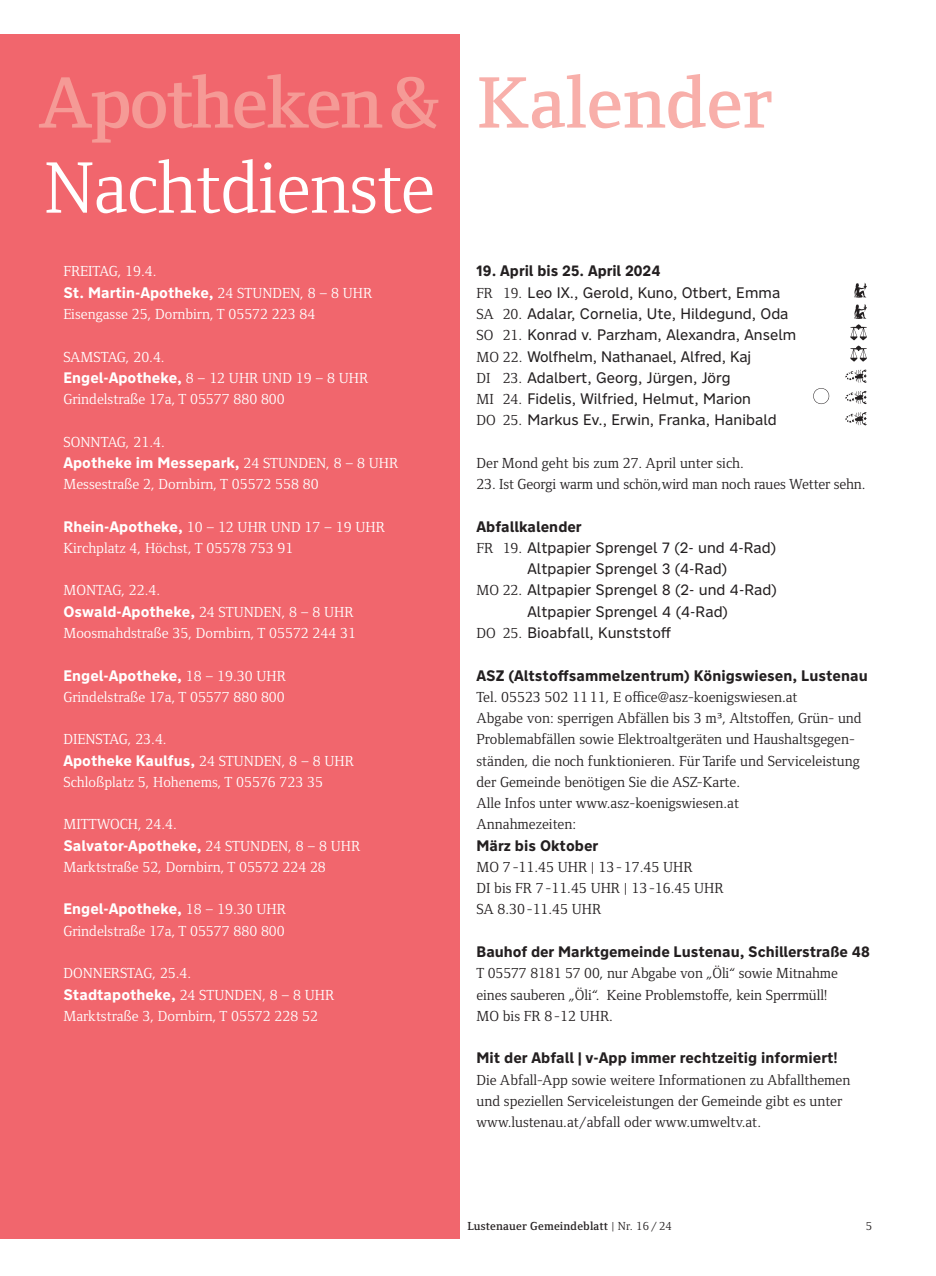
<style>
.page{position:relative;width:936px;height:1276px;background:#fff}
.page>*{position:absolute;margin:0;border:0;box-sizing:border-box;transform-origin:0 0}
.t1{font:75px "Foundry Form Serif";letter-spacing:-.01em;color:#fff}
.t2{font:600 75px "Foundry Form Serif";letter-spacing:-.025em;color:#f59a96}
.t3{font:600 75px "Foundry Form Serif";color:#f8afaa}
.t4{font:15px/21.3px "Foundry Form Serif";color:#231f20}
.t5{font:15px/21.3px "Foundry Form Serif";color:#fff}
.t6{font:15px/21.3px "Nort";color:#231f20}
.t7{font:700 15px "Nort";color:#fff}
.t8{font:700 15px "Nort";color:#231f20}
.t9{font:600 12px "Foundry Form Serif";letter-spacing:.015em;color:#231f20}
.t10{font:12px "Foundry Form Serif";color:#231f20}
.s1{font-family:"Foundry Form Serif";font-weight:400}
.s2{font-family:"Nort";font-weight:700}
.s3{font-weight:700}
.s4{font-family:"Foundry Form Serif"}
.s5{font-weight:400}
</style>
<div class="page">
<div style="left:0;top:34px;width:459px;height:1204px;background:#f1666d"></div>
<svg style="left:854px;top:283px;width:12px;height:15px"></svg>
<svg style="left:850px;top:304px;width:16px;height:36px"></svg>
<svg style="left:850px;top:346px;width:16px;height:15px"></svg>
<svg style="left:845px;top:370px;width:21px;height:13px"></svg>
<svg style="left:813px;top:388px;width:16px;height:16px"></svg>
<svg style="left:845px;top:391px;width:21px;height:13px"></svg>
<svg style="left:845px;top:412px;width:21px;height:13px"></svg>
<h1 class="t2" style="left:38px;top:61px;width:402px">Apotheken&amp;</h1>
<h1 class="t1" style="left:44px;top:146px;width:393px">Nachtdienste</h1>
<p class="t5" style="left:63px;top:261px;width:95px">FREITAG, 19.4.</p>
<p class="t7" style="left:63px;top:282px;width:310px">St. Martin-Apotheke, <span class="s1">24 STUNDEN, 8 – 8 UHR</span></p>
<p class="t5" style="left:63px;top:303px;width:253px">Eisengasse 25, Dornbirn, T 05572 223 84</p>
<p class="t5" style="left:63px;top:346px;width:306px">SAMSTAG, 20.4.<br><span class="s2">Engel-Apotheke,</span> 8 – 12 UHR UND 19 – 8 UHR<br>Grindelstraße 17a, T 05577 880 800</p>
<p class="t5" style="left:63px;top:431px;width:103px">SONNTAG, 21.4.</p>
<p class="t7" style="left:63px;top:452px;width:336px">Apotheke im Messepark, <span class="s1">24 STUNDEN, 8 – 8 UHR</span></p>
<p class="t5" style="left:63px;top:473px;width:257px">Messestraße 2, Dornbirn, T 05572 558 80</p>
<p class="t5" style="left:63px;top:516px;width:323px"><span class="s2">Rhein-Apotheke,</span> 10 – 12 UHR UND 17 – 19 UHR<br>Kirchplatz 4, Höchst, T 05578 753 91</p>
<p class="t5" style="left:63px;top:580px;width:98px">MONTAG, 22.4.</p>
<p class="t7" style="left:63px;top:601px;width:292px">Oswald-Apotheke, <span class="s1">24 STUNDEN, 8 – 8 UHR</span></p>
<p class="t5" style="left:63px;top:622px;width:294px">Moosmahdstraße 35, Dornbirn, T 05572 244 31</p>
<p class="t7" style="left:63px;top:665px;width:224px">Engel-Apotheke, <span class="s1">18 – 19.30 UHR</span></p>
<p class="t5" style="left:63px;top:686px;width:223px">Grindelstraße 17a, T 05577 880 800</p>
<p class="t5" style="left:63px;top:728px;width:105px">DIENSTAG, 23.4.</p>
<p class="t7" style="left:63px;top:750px;width:292px">Apotheke Kaulfus, <span class="s1">24 STUNDEN, 8 – 8 UHR</span></p>
<p class="t5" style="left:63px;top:771px;width:261px">Schloßplatz 5, Hohenems, T 05576 723 35</p>
<p class="t5" style="left:63px;top:813px;width:115px">MITTWOCH, 24.4.</p>
<p class="t7" style="left:63px;top:835px;width:298px">Salvator-Apotheke, <span class="s1">24 STUNDEN, 8 – 8 UHR</span></p>
<p class="t5" style="left:63px;top:856px;width:264px">Marktstraße 52, Dornbirn, T 05572 224 28</p>
<p class="t7" style="left:63px;top:899px;width:224px">Engel-Apotheke, <span class="s1">18 – 19.30 UHR</span></p>
<p class="t5" style="left:63px;top:920px;width:223px">Grindelstraße 17a, T 05577 880 800</p>
<p class="t5" style="left:63px;top:962px;width:272px">DONNERSTAG, 25.4.<br><span class="s2">Stadtapotheke,</span> 24 STUNDEN, 8 – 8 UHR<br>Marktstraße 3, Dornbirn, T 05572 228 52</p>
<h1 class="t3" style="left:477px;top:61px;width:296px">Kalender</h1>
<p class="t6" style="left:476px;top:260px;width:321px"><span class="s3">19. April bis 25. April 2024<br></span><span class="s4">FR 19.</span> Leo IX., Gerold, Kuno, Otbert, Emma <span class="s4">SA 20.</span> Adalar, Cornelia, Ute, Hildegund, Oda <span class="s4">SO 21.</span> Konrad v. Parzham, Alexandra, Anselm <span class="s4">MO 22.</span> Wolfhelm, Nathanael, Alfred, Kaj<br><span class="s4">DI 23.</span> Adalbert, Georg, Jürgen, Jörg<br><span class="s4">MI 24.</span> Fidelis, Wilfried, Helmut, Marion<br><span class="s4">DO 25.</span> Markus Ev., Erwin, Franka, Hanibald</p>
<p class="t4" style="left:476px;top:452px;width:269px">Der Mond geht bis zum 27. April unter sich.</p>
<p class="t4" style="left:476px;top:473px;width:390px">23. Ist Georgi warm und schön,wird man noch raues Wetter sehn.</p>
<p class="t8" style="left:476px;top:516px;width:107px">Abfallkalender</p>
<p class="t6" style="left:476px;top:536px;width:301px"><span class="s4">FR 19.</span> Altpapier Sprengel 7 (2- und 4-Rad)</p>
<p class="t6" style="left:527px;top:558px;width:201px">Altpapier Sprengel 3 (4-Rad)</p>
<p class="t6" style="left:476px;top:579px;width:302px"><span class="s4">MO 22.</span> Altpapier Sprengel 8 (2- und 4-Rad)</p>
<p class="t6" style="left:527px;top:600px;width:202px">Altpapier Sprengel 4 (4-Rad)</p>
<p class="t6" style="left:476px;top:621px;width:196px"><span class="s4">DO 25.</span> Bioabfall, Kunststoff</p>
<p class="t8" style="left:476px;top:665px;width:392px">ASZ (Altstoffsammelzentrum) Königswiesen, Lustenau</p>
<p class="t4" style="left:476px;top:686px;width:386px">Tel. 05523 502 1111, E office@asz-koenigswiesen.at<br>Abgabe von: sperrigen Abfällen bis 3 m³, Altstoffen, Grün- und Problemabfällen sowie Elektroaltgeräten und Haushaltsgegen&shy;ständen, die noch funktionieren. Für Tarife und Serviceleistung der Gemeinde benötigen Sie die ASZ-Karte.<br>Alle Infos unter www.asz-koenigswiesen.at<br>Annahmezeiten:</p>
<p class="t8" style="left:476px;top:835px;width:123px">März bis Oktober</p>
<p class="t4" style="left:476px;top:856px;width:249px">MO 7-11.45 UHR | 13-17.45 UHR<br>DI bis FR 7-11.45 UHR | 13-16.45 UHR<br>SA 8.30-11.45 UHR</p>
<p class="t8" style="left:476px;top:941px;width:395px">Bauhof der Marktgemeinde Lustenau, Schillerstraße 48</p>
<p class="t4" style="left:476px;top:962px;width:363px">T 05577 8181 57 00, nur Abgabe von „Öli“ sowie Mitnahme eines sauberen „Öli“. Keine Problemstoffe, kein Sperrmüll!<br>MO bis FR 8-12 UHR.</p>
<p class="t8" style="left:476px;top:1048px;width:362px">Mit der Abfall | v-App immer rechtzeitig informiert!</p>
<p class="t4" style="left:476px;top:1069px;width:375px">Die Abfall-App sowie weitere Informationen zu Abfallthemen und speziellen Serviceleistungen der Gemeinde gibt es unter www.lustenau.at/abfall oder www.umweltv.at.</p>
<p class="t9" style="left:467px;top:1219px;width:206px">Lustenauer Gemeindeblatt <span class="s5">| Nr. 16 / 24</span></p>
<p class="t10" style="left:865px;top:1219px;width:8px">5</p>
</div>
